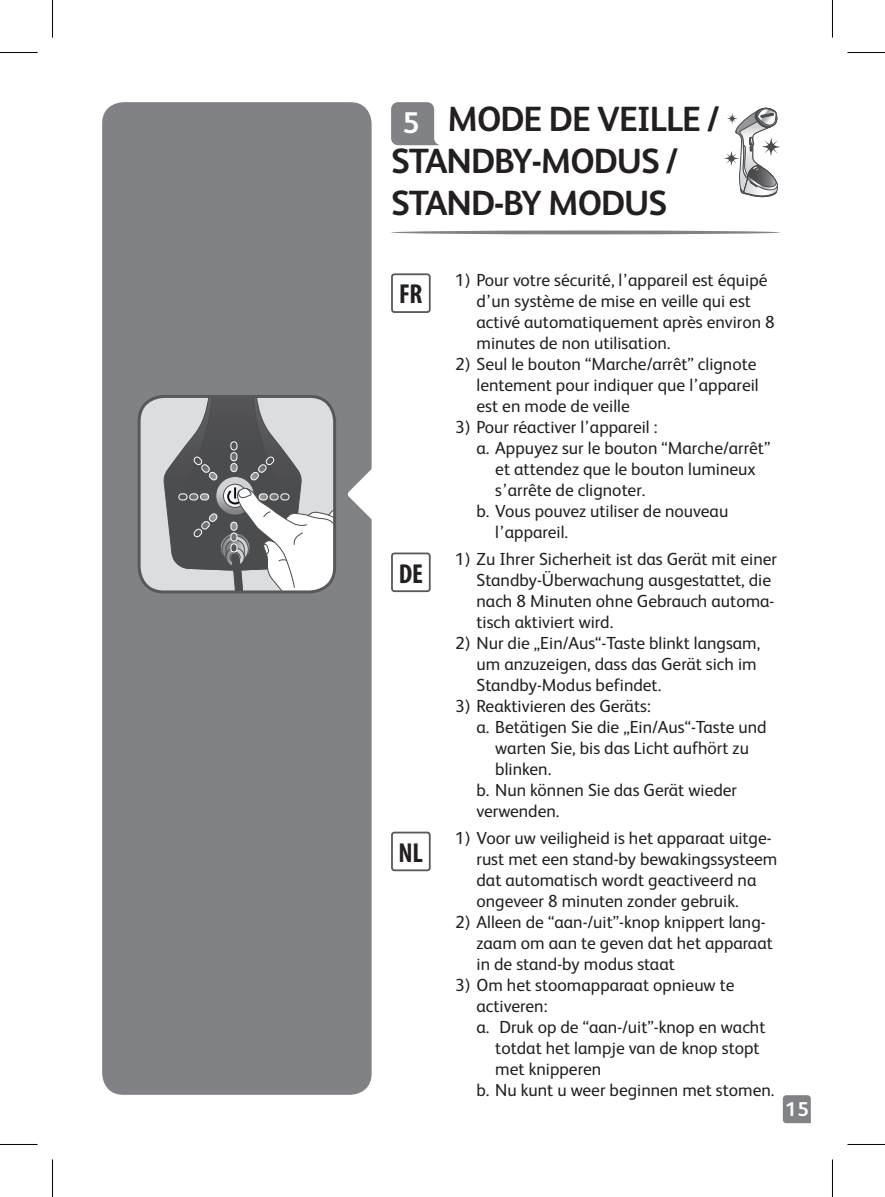
<style>
.page{position:relative;width:885px;height:1197px;background:#fff}
.page>*{position:absolute;margin:0;border:0;box-sizing:border-box;transform-origin:0 0}
.t1{font:700 35px/42px "FS Albert";letter-spacing:-.03em;color:#231f20}
.t2{font:700 condensed 27.5px "Myriad Pro";color:#231f20}
.t3{font:700 20px "FS Albert";color:#fff}
.t4{font:17.5px/21px "FS Albert";color:#231f20}
.s1{font-size:30px;color:#fff}
</style>
<div class="page">
<svg style="left:782px;top:1095px;width:28px;height:28px"></svg>
<div style="left:102px;top:102px;width:269px;height:992px;background:#808285;border-radius:21px"></div>
<div style="left:139px;top:396px;width:195px;height:196px;background:#dcdddf;border-radius:25px"></div>
<svg style="left:152px;top:396px;width:182px;height:196px"></svg>
<div style="left:138px;top:395px;width:198px;height:198px;border:3px solid #57585a;border-radius:25px"></div>
<svg style="left:348px;top:466px;width:24px;height:55px"></svg>
<div style="left:391px;top:273px;width:39px;height:40px;border:2px solid #57585a;border-radius:3px"></div>
<svg style="left:391px;top:230px;width:389px;height:4px"></svg>
<svg style="left:724px;top:107px;width:56px;height:91px"></svg>
<svg style="left:391px;top:102px;width:48px;height:43px;background:#8e9093"></svg>
<div style="left:391px;top:552px;width:39px;height:40px;border:2px solid #57585a;border-radius:3px"></div>
<div style="left:391px;top:831px;width:39px;height:40px;border:2px solid #57585a;border-radius:3px"></div>
<hr style="left:0;top:52px;width:38px;height:1px;background:#000">
<hr style="left:847px;top:52px;width:38px;height:1px;background:#000">
<hr style="left:0;top:1143px;width:38px;height:1px;background:#000">
<hr style="left:847px;top:1143px;width:38px;height:1px;background:#000">
<hr style="left:52px;top:0;width:1px;height:38px;background:#000">
<hr style="left:52px;top:1159px;width:1px;height:37px;background:#000">
<hr style="left:832px;top:0;width:1px;height:38px;background:#000">
<hr style="left:832px;top:1159px;width:1px;height:37px;background:#000">
<h1 class="t1" style="left:391px;top:98px;width:329px;text-indent:11px"><span class="s1">5</span> MODE DE VEILLE /<br>STANDBY-MODUS /<br>STAND-BY MODUS</h1>
<h2 class="t2" style="left:399px;top:277px;width:25px">FR</h2>
<h2 class="t2" style="left:399px;top:556px;width:26px">DE</h2>
<h2 class="t2" style="left:398px;top:835px;width:26px">NL</h2>
<p class="t4" style="left:476px;top:269px;width:300px;text-indent:-21px">1) Pour votre sécurité, l’appareil est équipé d’un système de mise en veille qui est activé automatiquement après environ 8 minutes de non utilisation.</p>
<p class="t4" style="left:476px;top:353px;width:284px;text-indent:-21px">2) Seul le bouton “Marche/arrêt” clignote lentement pour indiquer que l’appareil est en mode de veille</p>
<p class="t4" style="left:455px;top:416px;width:204px">3) Pour réactiver l’appareil :</p>
<p class="t4" style="left:476px;top:437px;width:295px">a. Appuyez sur le bouton “Marche/arrêt”</p>
<p class="t4" style="left:495px;top:458px;width:262px">et attendez que le bouton lumineux</p>
<p class="t4" style="left:495px;top:479px;width:152px">s’arrête de clignoter.</p>
<p class="t4" style="left:476px;top:500px;width:253px">b. Vous pouvez utiliser de nouveau</p>
<p class="t4" style="left:495px;top:521px;width:74px">l’appareil.</p>
<p class="t4" style="left:476px;top:548px;width:302px;text-indent:-21px">1) Zu Ihrer Sicherheit ist das Gerät mit einer Standby-Überwachung ausgestattet, die nach 8 Minuten ohne Gebrauch automa&shy;tisch aktiviert wird.</p>
<p class="t4" style="left:476px;top:632px;width:285px;text-indent:-21px">2) Nur die „Ein/Aus“-Taste blinkt langsam, um anzuzeigen, dass das Gerät sich im<br>Standby-Modus befindet.</p>
<p class="t4" style="left:455px;top:695px;width:197px">3) Reaktivieren des Geräts:</p>
<p class="t4" style="left:476px;top:716px;width:292px">a. Betätigen Sie die „Ein/Aus“-Taste und</p>
<p class="t4" style="left:495px;top:737px;width:255px">warten Sie, bis das Licht aufhört zu</p>
<p class="t4" style="left:495px;top:758px;width:57px">blinken.</p>
<p class="t4" style="left:476px;top:779px;width:262px">b. Nun können Sie das Gerät wieder</p>
<p class="t4" style="left:476px;top:800px;width:84px">verwenden.</p>
<p class="t4" style="left:476px;top:827px;width:302px;text-indent:-21px">1) Voor uw veiligheid is het apparaat uitge&shy;rust met een stand-by bewakingssysteem dat automatisch wordt geactiveerd na ongeveer 8 minuten zonder gebruik.</p>
<p class="t4" style="left:476px;top:911px;width:298px;text-indent:-21px">2) Alleen de “aan-/uit”-knop knippert lang&shy;zaam om aan te geven dat het apparaat in de stand-by modus staat</p>
<p class="t4" style="left:455px;top:974px;width:281px">3) Om het stoomapparaat opnieuw te</p>
<p class="t4" style="left:476px;top:995px;width:72px">activeren:</p>
<p class="t4" style="left:476px;top:1016px;width:290px">a. Druk op de “aan-/uit”-knop en wacht</p>
<p class="t4" style="left:495px;top:1037px;width:266px">totdat het lampje van de knop stopt</p>
<p class="t4" style="left:495px;top:1058px;width:107px">met knipperen</p>
<p class="t4" style="left:476px;top:1079px;width:299px">b. Nu kunt u weer beginnen met stomen.</p>
<p class="t3" style="left:785px;top:1097px;width:25px">15</p>
</div>
